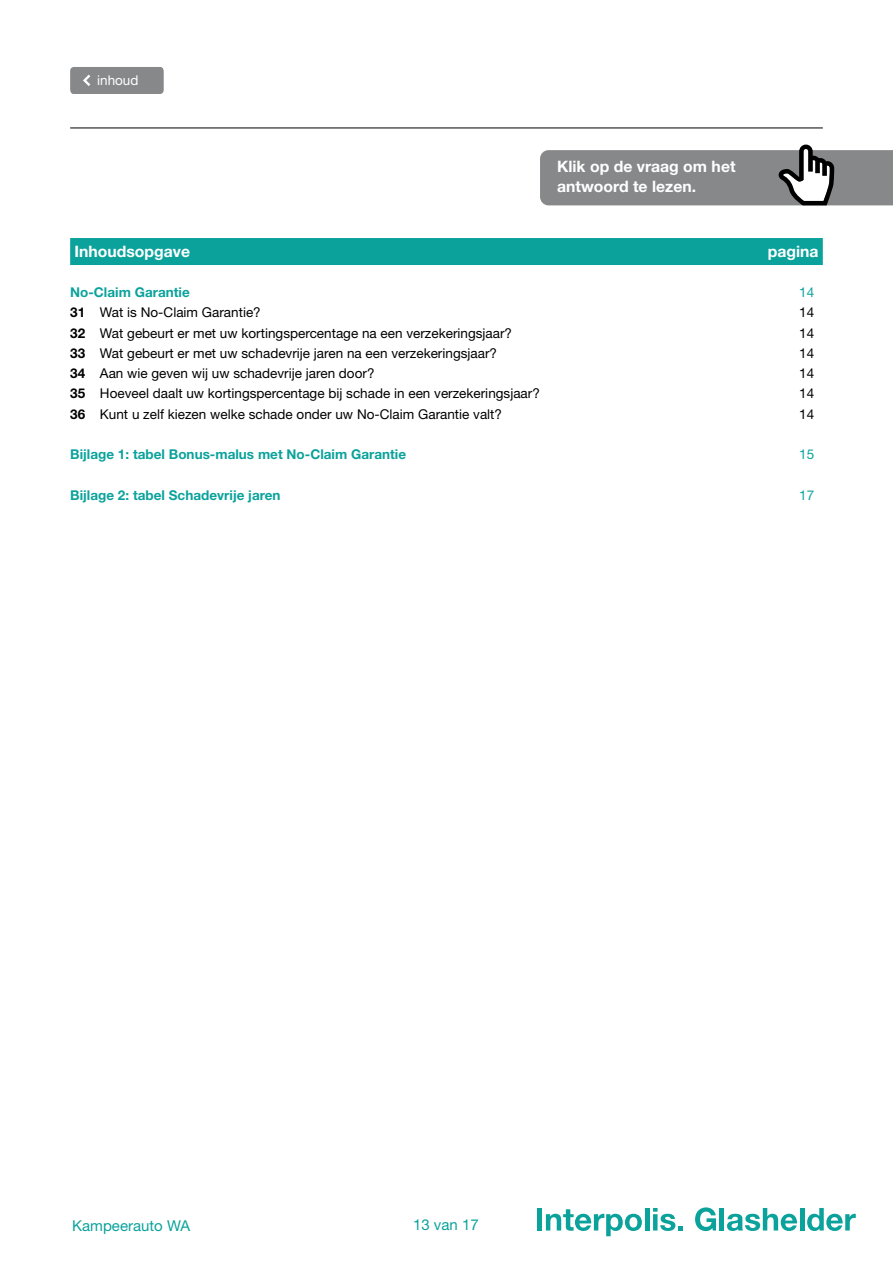
<style>
.page{position:relative;width:893px;height:1263px;background:#fff}
.page>*{position:absolute;margin:0;border:0;box-sizing:border-box;transform-origin:0 0}
.t1{font:700 15.75px/20.2px "Helvetica Neue LT Std";color:#fff}
.t2{font:15px "Helvetica Neue LT Std";color:#0ba29c}
.t3{font:13.5px "Helvetica Neue LT Std";color:#000}
.t4{font:700 13.5px "Helvetica Neue LT Std";color:#0ba29c}
.t5{font:13.5px "Helvetica Neue LT Std";color:#fff}
.t6{font:13.5px "Helvetica Neue LT Std";color:#0ba29c}
.s1{font-weight:700}
</style>
<div class="page">
<hr style="left:70px;top:128px;width:753px;height:1px;background:#000">
<div style="left:70px;top:67px;width:94px;height:27px;background:#87888a"></div>
<div style="left:537px;top:1208px;width:5px;height:22px;background:#0ba29c"></div>
<svg style="left:546px;top:1209px;width:96px;height:27px"></svg>
<hr style="left:645px;top:1208px;width:4px;height:22px;background:#0ba29c">
<svg style="left:653px;top:1208px;width:30px;height:23px"></svg>
<svg style="left:695px;top:1207px;width:21px;height:24px"></svg>
<hr style="left:720px;top:1208px;width:4px;height:22px;background:#0ba29c">
<svg style="left:727px;top:1208px;width:70px;height:23px"></svg>
<hr style="left:800px;top:1208px;width:4px;height:22px;background:#0ba29c">
<svg style="left:807px;top:1208px;width:49px;height:23px"></svg>
<div style="left:70px;top:238px;width:753px;height:27px;background:#0ba29c"></div>
<svg style="left:540px;top:145px;width:353px;height:60px;background:#909193"></svg>
<p class="t5" style="left:97px;top:72px;width:43px">inhoud</p>
<p class="t1" style="left:557px;top:156px;width:180px">Klik op de vraag om het antwoord te lezen.</p>
<p class="t1" style="left:74px;top:240px;width:117px">Inhoudsopgave</p>
<p class="t1" style="left:768px;top:240px;width:52px">pagina</p>
<p class="t4" style="left:70px;top:284px;width:121px">No-Claim Garantie</p>
<p class="t6" style="left:799px;top:284px;width:17px">14</p>
<p class="t3" style="left:70px;top:304px;width:192px"><span class="s1">31</span> Wat is No-Claim Garantie?</p>
<p class="t3" style="left:799px;top:304px;width:17px">14</p>
<p class="t3" style="left:70px;top:325px;width:443px"><span class="s1">32</span> Wat gebeurt er met uw kortingspercentage na een verzekeringsjaar?</p>
<p class="t3" style="left:799px;top:325px;width:17px">14</p>
<p class="t3" style="left:70px;top:345px;width:428px"><span class="s1">33</span> Wat gebeurt er met uw schadevrije jaren na een verzekeringsjaar?</p>
<p class="t3" style="left:799px;top:345px;width:17px">14</p>
<p class="t3" style="left:70px;top:365px;width:306px"><span class="s1">34</span> Aan wie geven wij uw schadevrije jaren door?</p>
<p class="t3" style="left:799px;top:365px;width:17px">14</p>
<p class="t3" style="left:70px;top:385px;width:471px"><span class="s1">35</span> Hoeveel daalt uw kortingspercentage bij schade in een verzekeringsjaar?</p>
<p class="t3" style="left:799px;top:385px;width:17px">14</p>
<p class="t3" style="left:70px;top:406px;width:433px"><span class="s1">36</span> Kunt u zelf kiezen welke schade onder uw No-Claim Garantie valt?</p>
<p class="t3" style="left:799px;top:406px;width:17px">14</p>
<p class="t4" style="left:70px;top:446px;width:338px">Bijlage 1: tabel Bonus-malus met No-Claim Garantie</p>
<p class="t6" style="left:799px;top:446px;width:17px">15</p>
<p class="t4" style="left:70px;top:486px;width:212px">Bijlage 2: tabel Schadevrije jaren</p>
<p class="t6" style="left:799px;top:487px;width:17px">17</p>
<p class="t2" style="left:72px;top:1216px;width:120px">Kampeerauto WA</p>
<p class="t2" style="left:413px;top:1216px;width:67px">13 van 17</p>
</div>
